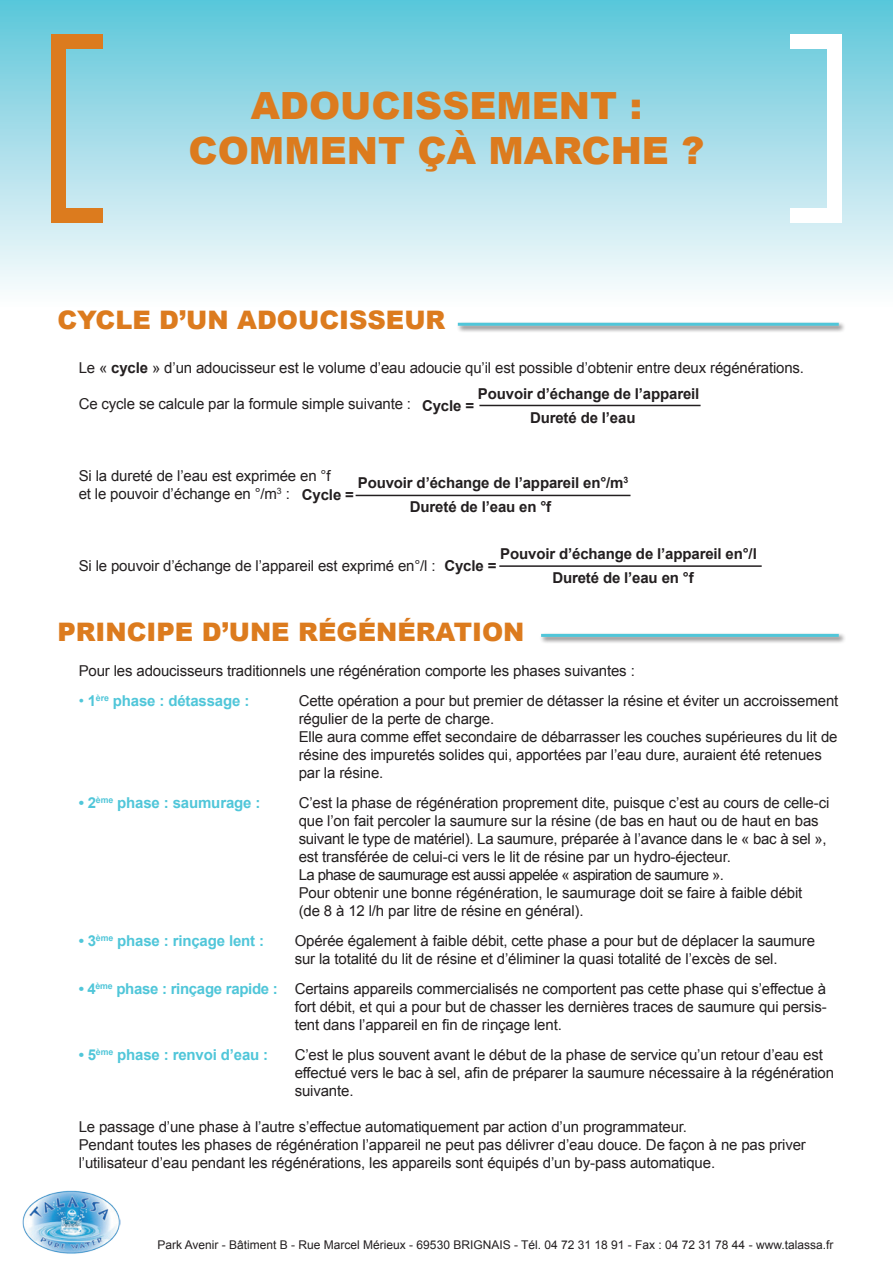
<style>
.page{position:relative;width:893px;height:1263px;background:#fff}
.page>*{position:absolute;margin:0;border:0;box-sizing:border-box;transform-origin:0 0}
.t1{font:900 37.5px "Arial";color:#dc7b1e}
.t2{font:900 25.5px "Arial";color:#dc7b1e}
.t3{font:15px/18px "Arial";letter-spacing:-.01em;color:#231f20}
.t4{font:700 15px "Arial";letter-spacing:-.01em;color:#231f20}
.t5{font:700 15px "Arial";letter-spacing:-.01em;color:#50c6d9}
.t6{font:12px "Arial";color:#231f20}
.s1{font-weight:700}
.s2{font-weight:400}
.s3{font-weight:700;color:#50c6d9}
</style>
<div class="page">
<img style="left:22px;top:1190px;width:99px;height:64px">
<div style="left:0;top:0;width:893px;height:308px;background:linear-gradient(to bottom,#5cc5d9,#fffcfd)"></div>
<div style="left:51px;top:34px;width:14px;height:188px;background:#dc7b1e"></div>
<div style="left:51px;top:34px;width:52px;height:14px;background:#dc7b1e"></div>
<div style="left:51px;top:208px;width:52px;height:14px;background:#dc7b1e"></div>
<div style="left:828px;top:34px;width:14px;height:188px;background:#fff"></div>
<div style="left:790px;top:208px;width:52px;height:14px;background:#fff"></div>
<div style="left:790px;top:34px;width:52px;height:14px;background:#fff"></div>
<div style="left:456px;top:321px;width:390px;height:12px;background:#231f20;opacity:.75"></div>
<hr style="left:458px;top:323px;width:381px;height:3px;background:#50c6d9">
<div style="left:539px;top:632px;width:307px;height:13px;background:#231f20;opacity:.75"></div>
<hr style="left:541px;top:634px;width:298px;height:3px;background:#50c6d9">
<hr style="left:479px;top:405px;width:222px;height:1px;background:#231f20">
<hr style="left:356px;top:495px;width:274px;height:1px;background:#231f20">
<hr style="left:499px;top:565px;width:263px;height:2px;background:#231f20">
<p class="t1" style="left:251px;top:78px;width:393px">ADOUCISSEMENT :</p>
<p class="t1" style="left:189px;top:123px;width:517px">COMMENT ÇÀ MARCHE ?</p>
<p class="t2" style="left:57px;top:302px;width:390px">CYCLE D’UN ADOUCISSEUR</p>
<p class="t3" style="left:79px;top:359px;width:727px">Le « <span class="s1">cycle</span> » d’un adoucisseur est le volume d’eau adoucie qu’il est possible d’obtenir entre deux régénérations.</p>
<p class="t3" style="left:79px;top:395px;width:334px">Ce cycle se calcule par la formule simple suivante :</p>
<p class="t4" style="left:478px;top:385px;width:223px">Pouvoir d’échange de l’appareil</p>
<p class="t4" style="left:530px;top:409px;width:107px">Dureté de l’eau</p>
<p class="t4" style="left:422px;top:397px;width:54px">Cycle =</p>
<p class="t3" style="left:79px;top:467px;width:253px">Si la dureté de l’eau est exprimée en °f</p>
<p class="t3" style="left:79px;top:485px;width:213px">et le pouvoir d’échange en °/m<sup>3</sup> :</p>
<p class="t4" style="left:358px;top:475px;width:272px">Pouvoir d’échange de l’appareil en°/m<sup>3</sup></p>
<p class="t4" style="left:410px;top:499px;width:143px">Dureté de l’eau en °f</p>
<p class="t4" style="left:302px;top:487px;width:54px">Cycle =</p>
<p class="t3" style="left:79px;top:557px;width:358px">Si le pouvoir d’échange de l’appareil est exprimé en°/l :</p>
<p class="t4" style="left:500px;top:545px;width:258px">Pouvoir d’échange de l’appareil en°/l</p>
<p class="t4" style="left:552px;top:569px;width:143px">Dureté de l’eau en °f</p>
<p class="t4" style="left:444px;top:557px;width:54px">Cycle =</p>
<p class="t2" style="left:57px;top:613px;width:469px">PRINCIPE D’UNE RÉGÉNÉRATION</p>
<p class="t3" style="left:79px;top:662px;width:558px">Pour les adoucisseurs traditionnels une régénération comporte les phases suivantes :</p>
<p class="t5" style="left:79px;top:692px;width:172px"><span class="s2">•</span> 1<sup>ère</sup> phase : détassage :</p>
<p class="t3" style="left:299px;top:692px;width:541px">Cette opération a pour but premier de détasser la résine et éviter un accroissement régulier de la perte de charge.<br>Elle aura comme effet secondaire de débarrasser les couches supérieures du lit de résine des impuretés solides qui, apportées par l’eau dure, auraient été retenues par la résine.</p>
<p class="t5" style="left:79px;top:794px;width:183px">• 2<sup>ème</sup> phase : saumurage :</p>
<p class="t3" style="left:299px;top:794px;width:532px">C’est la phase de régénération proprement dite, puisque c’est au cours de celle-ci que l’on fait percoler la saumure sur la résine (de bas en haut ou de haut en bas suivant le type de matériel). La saumure, préparée à l’avance dans le « bac à sel », est transférée de celui-ci vers le lit de résine par un hydro-éjecteur.<br>La phase de saumurage est aussi appelée « aspiration de saumure ».<br>Pour obtenir une bonne régénération, le saumurage doit se faire à faible débit<br>(de 8 à 12 l/h par litre de résine en général).</p>
<p class="t5" style="left:79px;top:932px;width:187px">• 3<sup>ème</sup> phase : rinçage lent :</p>
<p class="t3" style="left:295px;top:932px;width:522px">Opérée également à faible débit, cette phase a pour but de déplacer la saumure sur la totalité du lit de résine et d’éliminer la quasi totalité de l’excès de sel.</p>
<p class="t3" style="left:295px;top:980px;width:534px;text-align:justify;text-indent:-216px"><span class="s3">• 4</span><sup>ème</sup> <span class="s3">phase : rinçage rapide :</span> Certains appareils commercialisés ne comportent pas cette phase qui s’effectue à fort débit, et qui a pour but de chasser les dernières traces de saumure qui persis&shy;tent dans l’appareil en fin de rinçage lent.</p>
<p class="t5" style="left:79px;top:1046px;width:191px">• 5<sup>ème</sup> phase : renvoi d’eau :</p>
<p class="t3" style="left:295px;top:1046px;width:541px">C’est le plus souvent avant le début de la phase de service qu’un retour d’eau est effectué vers le bac à sel, afin de préparer la saumure nécessaire à la régénération suivante.</p>
<p class="t3" style="left:79px;top:1118px;width:610px">Le passage d’une phase à l’autre s’effectue automatiquement par action d’un programmateur.</p>
<p class="t3" style="left:79px;top:1136px;width:729px">Pendant toutes les phases de régénération l’appareil ne peut pas délivrer d’eau douce. De façon à ne pas priver l’utilisateur d’eau pendant les régénérations, les appareils sont équipés d’un by-pass automatique.</p>
<p class="t6" style="left:157px;top:1238px;width:677px">Park Avenir - Bâtiment B - Rue Marcel Mérieux - 69530 BRIGNAIS - Tél. 04 72 31 18 91 - Fax : 04 72 31 78 44 - www.talassa.fr</p>
</div>
